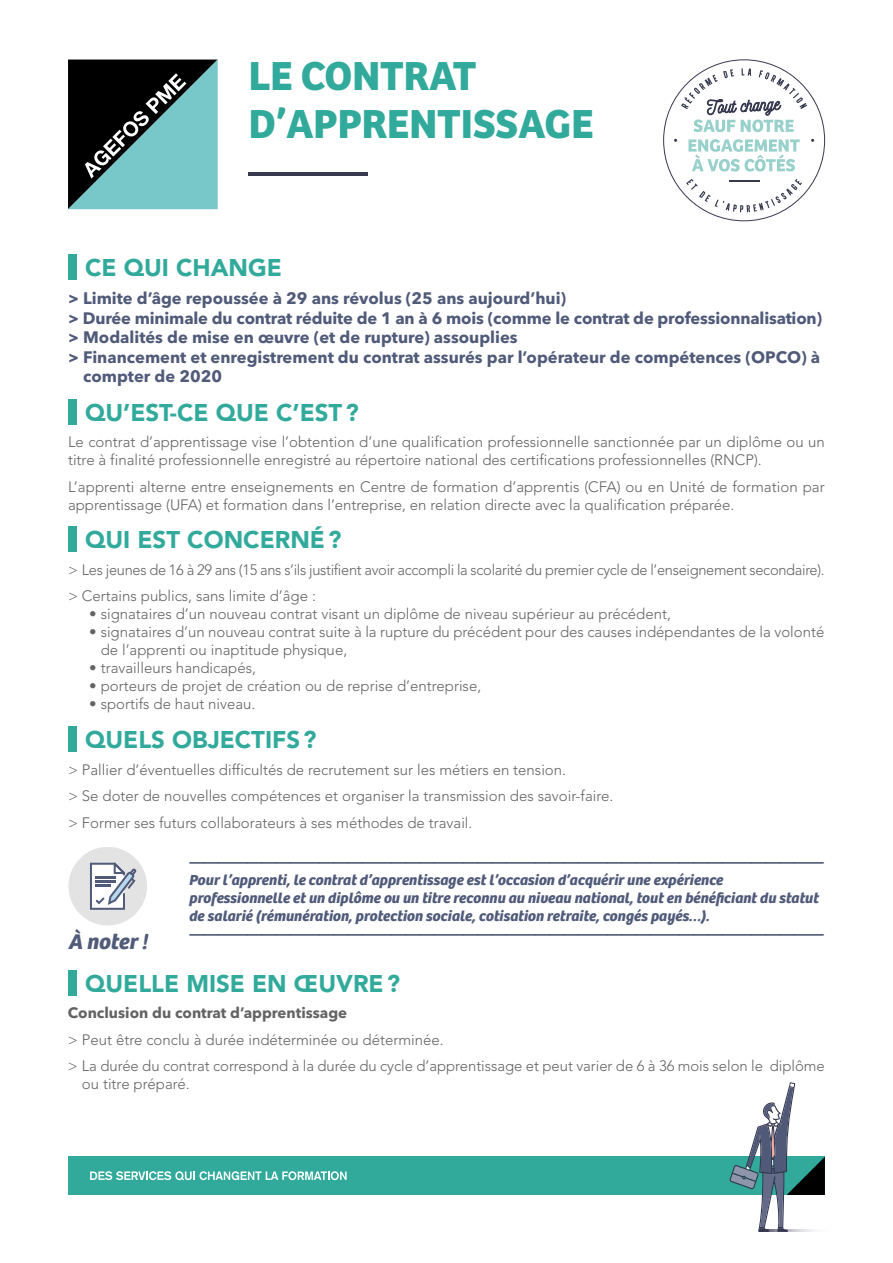
<style>
.page{position:relative;width:893px;height:1263px;background:#fff}
.page>*{position:absolute;margin:0;border:0;box-sizing:border-box;transform-origin:0 0}
.t1{font:700 42px/48px "Bree";color:#31aa9c}
.t2{font:900 24px "Avenir";color:#31aa9c}
.t3{font:italic 700 21.9px "Bree";color:#505a79}
.t4{font:700 16.5px "Avenir Next LT Pro";color:#505a79}
.t5{font:300 15px/18px "Avenir";color:#646363}
.t6{font:italic 700 15px/18px "Bree";color:#505a79}
.t7{font:300 15px/26.5px "Avenir";letter-spacing:-.02em;color:#646363}
.t8{font:700 15px "Avenir Next LT Pro";color:#646363}
</style>
<div class="page">
<div style="left:68px;top:847px;width:79px;height:78px;background:#e3e3e3;border-radius:50%"></div>
<svg style="left:90px;top:863px;width:46px;height:47px"></svg>
<hr style="left:96px;top:881px;width:20px;height:2px;background:#505a79">
<div style="left:68px;top:255px;width:9px;height:25px;background:#31aa9c"></div>
<div style="left:68px;top:399px;width:9px;height:26px;background:#31aa9c"></div>
<div style="left:68px;top:527px;width:9px;height:25px;background:#31aa9c"></div>
<div style="left:68px;top:726px;width:9px;height:26px;background:#31aa9c"></div>
<div style="left:68px;top:970px;width:8px;height:25px;background:#31aa9c"></div>
<svg style="left:68px;top:60px;width:150px;height:149px"></svg>
<hr style="left:249px;top:172px;width:119px;height:4px;background:#37394f">
<svg style="left:688px;top:139px;width:112px;height:33px"></svg>
<svg style="left:681px;top:68px;width:126px;height:64px"></svg>
<svg style="left:686px;top:179px;width:116px;height:33px"></svg>
<div style="left:68px;top:1157px;width:757px;height:38px;background:#31aa9c"></div>
<svg style="left:90px;top:1171px;width:257px;height:9px"></svg>
<svg style="left:729px;top:1082px;width:96px;height:150px"></svg>
<h1 class="t1" style="left:249px;top:52px;width:346px">LE CONTRAT<br>D’APPRENTISSAGE</h1>
<h2 class="t2" style="left:85px;top:247px;width:198px">CE QUI CHANGE</h2>
<p class="t4" style="left:68px;top:288px;width:500px">&gt; Limite d’âge repoussée à 29 ans révolus (25 ans aujourd’hui)</p>
<p class="t4" style="left:68px;top:308px;width:756px">&gt; Durée minimale du contrat réduite de 1 an à 6 mois (comme le contrat de professionnalisation)</p>
<p class="t4" style="left:68px;top:327px;width:451px">&gt; Modalités de mise en œuvre (et de rupture) assouplies</p>
<p class="t4" style="left:68px;top:347px;width:754px">&gt; Financement et enregistrement du contrat assurés par l’opérateur de compétences (OPCO) à</p>
<p class="t4" style="left:83px;top:367px;width:140px">compter de 2020</p>
<h2 class="t2" style="left:85px;top:392px;width:275px">QU’EST-CE QUE C’EST?</h2>
<p class="t5" style="left:68px;top:433px;width:758px">Le contrat d’apprentissage vise l’obtention d’une qualification professionnelle sanctionnée par un diplôme ou un titre à finalité professionnelle enregistré au répertoire national des certifications professionnelles (RNCP).</p>
<p class="t5" style="left:68px;top:478px;width:758px">L’apprenti alterne entre enseignements en Centre de formation d’apprentis (CFA) ou en Unité de formation par apprentissage (UFA) et formation dans l’entreprise, en relation directe avec la qualification préparée.</p>
<h2 class="t2" style="left:85px;top:519px;width:258px">QUI EST CONCERNÉ?</h2>
<p class="t7" style="left:68px;top:556px;width:758px">&gt; Les jeunes de 16 à 29 ans (15 ans s’ils justifient avoir accompli la scolarité du premier cycle de l’enseignement secondaire). &gt; Certains publics, sans limite d’âge :</p>
<p class="t5" style="left:89px;top:605px;width:583px">• signataires d’un nouveau contrat visant un diplôme de niveau supérieur au précédent,</p>
<p class="t5" style="left:101px;top:623px;width:725px;text-indent:-11px">• signataires d’un nouveau contrat suite à la rupture du précédent pour des causes indépendantes de la volonté de l’apprenti ou inaptitude physique,</p>
<p class="t5" style="left:89px;top:659px;width:168px">• travailleurs handicapés,</p>
<p class="t5" style="left:89px;top:677px;width:393px">• porteurs de projet de création ou de reprise d’entreprise,</p>
<p class="t5" style="left:89px;top:695px;width:168px">• sportifs de haut niveau.</p>
<h2 class="t2" style="left:85px;top:719px;width:233px">QUELS OBJECTIFS?</h2>
<p class="t5" style="left:68px;top:756px;width:547px;line-height:26.5px">&gt; Pallier d’éventuelles difficultés de recrutement sur les métiers en tension.<br>&gt; Se doter de nouvelles compétences et organiser la transmission des savoir-faire. &gt; Former ses futurs collaborateurs à ses méthodes de travail.</p>
<h3 class="t3" style="left:68px;top:929px;width:81px">À noter !</h3>
<p class="t6" style="left:189px;top:853px;width:636px">———————————————————————————————————————————— Pour l’apprenti, le contrat d’apprentissage est l’occasion d’acquérir une expérience professionnelle et un diplôme ou un titre reconnu au niveau national, tout en bénéficiant du statut de salarié (rémunération, protection sociale, cotisation retraite, congés payés…). ————————————————————————————————————————————</p>
<h2 class="t2" style="left:85px;top:962px;width:317px">QUELLE MISE EN ŒUVRE?</h2>
<p class="t8" style="left:68px;top:1003px;width:281px">Conclusion du contrat d’apprentissage</p>
<p class="t5" style="left:68px;top:1026px;width:758px;line-height:26.5px">&gt; Peut être conclu à durée indéterminée ou déterminée.<br>&gt; La durée du contrat correspond à la durée du cycle d’apprentissage et peut varier de 6 à 36 mois selon le diplôme</p>
<p class="t5" style="left:82px;top:1075px;width:109px">ou titre préparé.</p>
</div>
